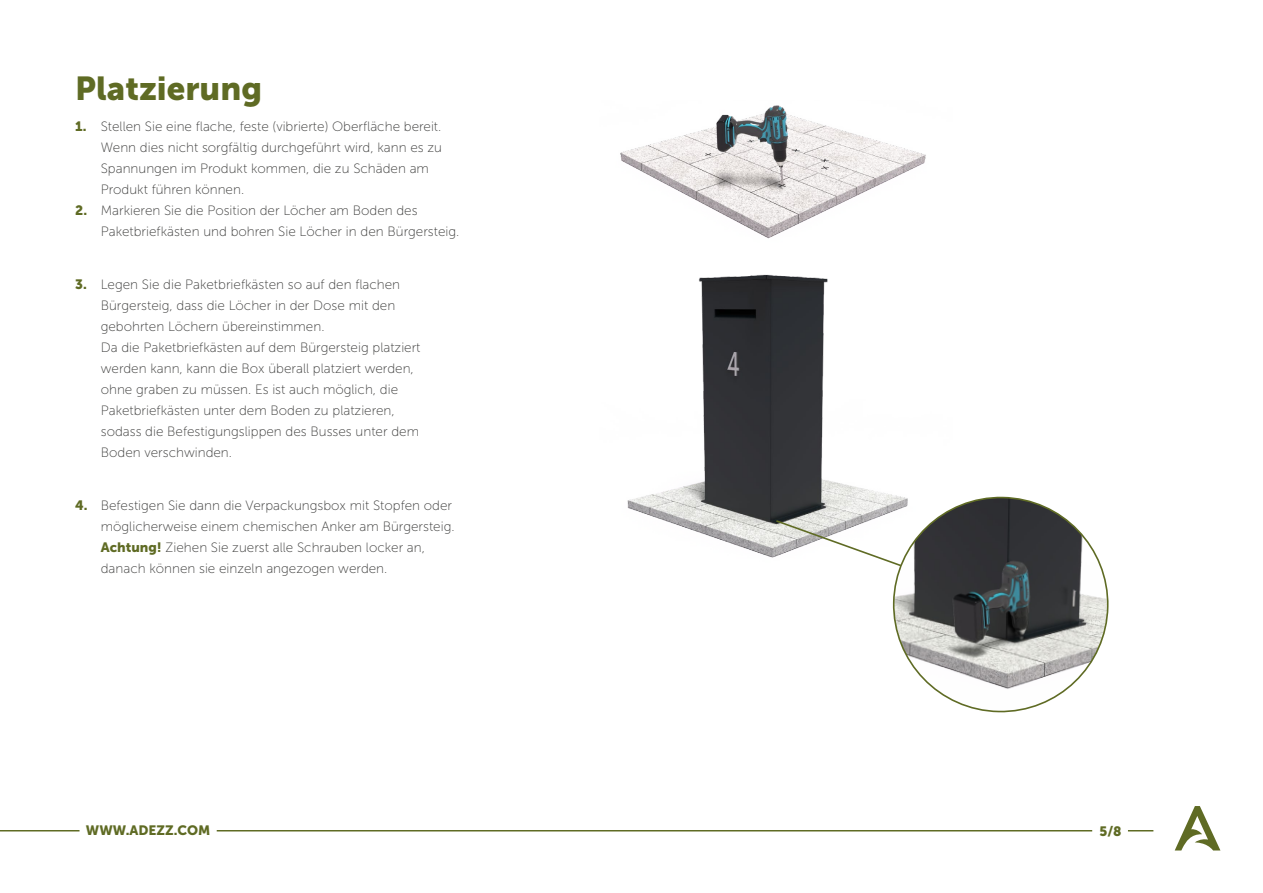
<style>
.page{position:relative;width:1263px;height:893px;background:#fff}
.page>*{position:absolute;margin:0;border:0;box-sizing:border-box;transform-origin:0 0}
.t1{font:33px "Museo Sans 900";color:#5f6b24}
.t2{font:13.5px/21px "Museo Sans 100";color:#3c3c3b}
.t3{font:13.5px "Museo Sans 900";color:#5f6b24}
.s1{font-family:"Museo Sans 900";color:#5f6b24}
</style>
<div class="page">
<svg style="left:1175px;top:806px;width:45px;height:44px"></svg>
<svg style="left:1128px;top:830px;width:25px;height:1px"></svg>
<hr style="left:0;top:830px;width:80px;height:1px;background:#5f6b24">
<hr style="left:217px;top:830px;width:875px;height:1px;background:#5f6b24">
<img style="left:627px;top:274px;width:265px;height:284px">
<img style="left:620px;top:105px;width:306px;height:134px">
<svg style="left:774px;top:519px;width:118px;height:45px"></svg>
<svg style="left:892px;top:495px;width:217px;height:218px"></svg>
<h1 class="t1" style="left:75px;top:70px;width:188px">Platzierung</h1>
<p class="t2" style="left:101px;top:116px;width:343px;text-indent:-26px"><span class="s1">1.</span> Stellen Sie eine flache, feste (vibrierte) Oberfläche bereit.<br>Wenn dies nicht sorgfältig durchgeführt wird, kann es zu Spannungen im Produkt kommen, die zu Schäden am Produkt führen können.</p>
<p class="t2" style="left:101px;top:200px;width:360px;text-indent:-26px"><span class="s1">2.</span> Markieren Sie die Position der Löcher am Boden des<br>Paketbriefkästen und bohren Sie Löcher in den Bürgersteig.</p>
<p class="t2" style="left:101px;top:274px;width:321px;text-indent:-26px"><span class="s1">3.</span> Legen Sie die Paketbriefkästen so auf den flachen Bürgersteig, dass die Löcher in der Dose mit den gebohrten Löchern übereinstimmen.<br>Da die Paketbriefkästen auf dem Bürgersteig platziert werden kann, kann die Box überall platziert werden, ohne graben zu müssen. Es ist auch möglich, die Paketbriefkästen unter dem Boden zu platzieren, sodass die Befestigungslippen des Busses unter dem Boden verschwinden.</p>
<p class="t2" style="left:101px;top:495px;width:355px;text-indent:-26px"><span class="s1">4.</span> Befestigen Sie dann die Verpackungsbox mit Stopfen oder möglicherweise einem chemischen Anker am Bürgersteig.<br><span class="s1">Achtung!</span> Ziehen Sie zuerst alle Schrauben locker an, danach können sie einzeln angezogen werden.</p>
<p class="t3" style="left:86px;top:823px;width:126px">WWW.ADEZZ.COM</p>
<p class="t3" style="left:1099px;top:823px;width:24px">5/8</p>
</div>
